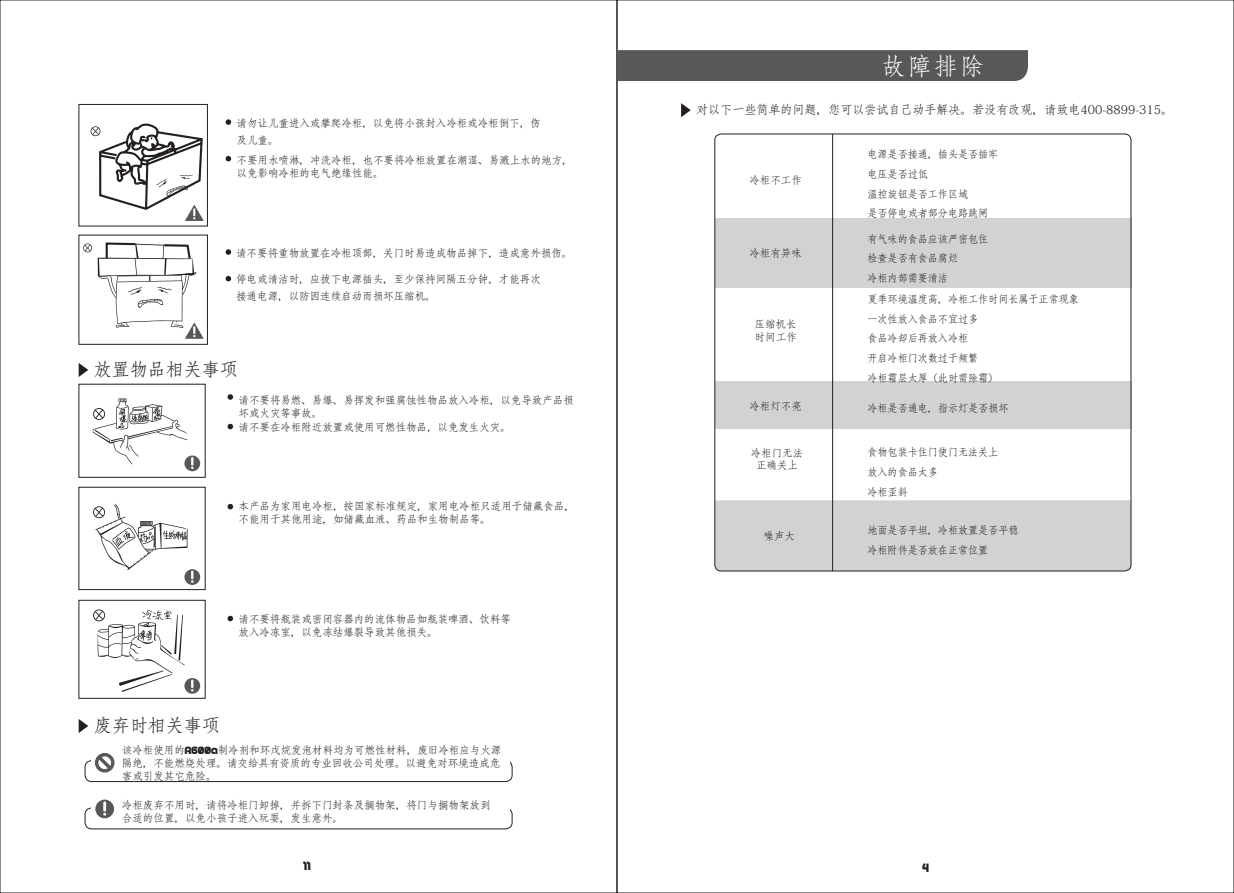
<style>
.page{position:relative;width:1234px;height:893px;background:#fff}
.page>*{position:absolute;margin:0;border:0;box-sizing:border-box;transform-origin:0 0}
.t1{font:24px "Adobe Fangsong Std";color:#fff}
.t2{font:18px "Adobe Fangsong Std";color:#231f20}
.t3{font:12px "Adobe Fangsong Std";color:#231f20}
.t4{font:12px "Age";color:#231f20}
.t5{font:10.5px/13.2px "Adobe Fangsong Std";color:#231f20}
.t6{font:10.5px/19.8px "Adobe Fangsong Std";color:#231f20;scale:.96 1}
.s1{font-family:"Age"}
</style>
<div class="page">
<div style="left:79px;top:104px;width:129px;height:122px;border:1px solid #231f20"></div>
<div style="left:79px;top:235px;width:129px;height:110px;border:1px solid #231f20"></div>
<svg style="left:225px;top:249px;width:6px;height:6px"></svg>
<svg style="left:225px;top:119px;width:6px;height:6px"></svg>
<svg style="left:225px;top:276px;width:6px;height:5px"></svg>
<svg style="left:225px;top:156px;width:6px;height:5px"></svg>
<svg style="left:91px;top:123px;width:113px;height:98px"></svg>
<svg style="left:98px;top:242px;width:105px;height:97px"></svg>
<svg style="left:83px;top:243px;width:9px;height:9px"></svg>
<div style="left:617px;top:50px;width:410px;height:31px;background:#57585a"></div>
<svg style="left:681px;top:103px;width:9px;height:14px"></svg>
<svg style="left:79px;top:719px;width:9px;height:14px"></svg>
<div style="left:85px;top:807px;width:427px;height:22px;border:1px solid #231f20;border-radius:7px"></div>
<div style="left:91px;top:800px;width:418px;height:21px;background:#fff"></div>
<div style="left:85px;top:760px;width:427px;height:22px;border:1px solid #231f20;border-radius:7px"></div>
<div style="left:91px;top:752px;width:418px;height:21px;background:#fff"></div>
<svg style="left:95px;top:753px;width:20px;height:20px"></svg>
<svg style="left:95px;top:800px;width:19px;height:18px"></svg>
<div style="left:79px;top:487px;width:126px;height:103px;border:1px solid #231f20"></div>
<div style="left:79px;top:600px;width:126px;height:99px;border:1px solid #231f20"></div>
<svg style="left:93px;top:504px;width:107px;height:81px"></svg>
<svg style="left:92px;top:398px;width:108px;height:73px"></svg>
<svg style="left:93px;top:609px;width:107px;height:85px"></svg>
<svg style="left:227px;top:394px;width:6px;height:6px"></svg>
<svg style="left:227px;top:424px;width:6px;height:5px"></svg>
<svg style="left:227px;top:504px;width:6px;height:5px"></svg>
<svg style="left:227px;top:616px;width:6px;height:5px"></svg>
<svg style="left:79px;top:363px;width:9px;height:14px"></svg>
<div style="left:714px;top:218px;width:416px;height:70px;background:#d1d2d4"></div>
<div style="left:714px;top:382px;width:416px;height:47px;background:#d1d2d4"></div>
<div style="left:716px;top:500px;width:414px;height:71px;background:#d1d2d4"></div>
<hr style="left:832px;top:134px;width:1px;height:437px;background:#231f20">
<p class="t5" style="left:236px;top:114px;width:305px;line-height:17.1px">请勿让儿童进入或攀爬冷柜，以免将小孩封入冷柜或冷柜倒下，伤及儿童。</p>
<p class="t5" style="left:236px;top:153px;width:337px">不要用水喷淋，冲洗冷柜，也不要将冷柜放置在潮湿、易溅上水的地方，以免影响冷柜的电气绝缘性能。</p>
<p class="t5" style="left:236px;top:247px;width:338px">请不要将重物放置在冷柜顶部，关门时易造成物品掉下，造成意外损伤。</p>
<p class="t5" style="left:236px;top:270px;width:306px;line-height:17.1px">停电或清洁时，应拔下电源插头，至少保持间隔五分钟，才能再次接通电源，以防因连续启动而损坏压缩机。</p>
<h2 class="t2" style="left:94px;top:361px;width:145px">放置物品相关事项</h2>
<p class="t5" style="left:238px;top:393px;width:336px">请不要将易燃、易爆、易挥发和强腐蚀性物品放入冷柜，以免导致产品损坏或火灾等事故。</p>
<p class="t5" style="left:238px;top:420px;width:274px">请不要在冷柜附近放置或使用可燃性物品，以免发生火灾。</p>
<p class="t5" style="left:238px;top:499px;width:338px">本产品为家用电冷柜，按国家标准规定，家用电冷柜只适用于储藏食品，不能用于其他用途，如储藏血液、药品和生物制品等。</p>
<p class="t5" style="left:238px;top:613px;width:274px">请不要将瓶装或密闭容器内的流体物品如瓶装啤酒、饮料等放入冷冻室，以免冻结爆裂导致其他损失。</p>
<h2 class="t2" style="left:94px;top:717px;width:127px">废弃时相关事项</h2>
<p class="t5" style="left:122px;top:743px;width:381px;text-align:justify">该冷柜使用的<span class="s1">R600a</span>制冷剂和环戊烷发泡材料均为可燃性材料，废旧冷柜应与火源隔绝，不能燃烧处理。请交给具有资质的专业回收公司处理。以避免对环境造成危害或引发其它危险。</p>
<p class="t5" style="left:122px;top:798px;width:370px">冷柜废弃不用时，请将冷柜门卸掉，并拆下门封条及搁物架，将门与搁物架放到合适的位置，以免小孩子进入玩耍，发生意外。</p>
<h1 class="t1" style="left:881px;top:54px;width:104px">故障排除</h1>
<p class="t3" style="left:696px;top:104px;width:478px">对以下一些简单的问题，您可以尝试自己动手解决。若没有改观，请致电400-8899-315。</p>
<p class="t5" style="left:749px;top:173px;width:54px">冷柜不工作</p>
<p class="t5" style="left:749px;top:246px;width:54px">冷柜有异味</p>
<p class="t5" style="left:754px;top:318px;width:44px;line-height:12.6px">压缩机长时间工作</p>
<p class="t5" style="left:749px;top:400px;width:54px">冷柜灯不亮</p>
<p class="t5" style="left:750px;top:446px;width:54px;line-height:12.6px;text-align:center">冷柜门无法正确关上</p>
<p class="t5" style="left:763px;top:529px;width:33px">噪声大</p>
<p class="t6" style="left:867px;top:144px;width:138px">电源是否接通，插头是否插牢电压是否过低<br>温控旋钮是否工作区域<br>是否停电或者部分电路跳闸</p>
<p class="t6" style="left:867px;top:229px;width:127px">有气味的食品应该严密包住检查是否有食品腐烂<br>冷柜内部需要清洁</p>
<p class="t6" style="left:867px;top:289px;width:222px">夏季环境温度高，冷柜工作时间长属于正常现象一次性放入食品不宜过多<br>食品冷却后再放入冷柜<br>开启冷柜门次数过于频繁<br>冷柜霜层太厚（此时需除霜）</p>
<p class="t6" style="left:867px;top:398px;width:148px">冷柜是否通电，指示灯是否损坏</p>
<p class="t6" style="left:867px;top:442px;width:138px">食物包装卡住门使门无法关上放入的食品太多<br>冷柜歪斜</p>
<p class="t6" style="left:867px;top:520px;width:159px">地面是否平坦，冷柜放置是否平稳冷柜附件是否放在正常位置</p>
<p class="t4" style="left:303px;top:861px;width:9px">11</p>
<p class="t4" style="left:922px;top:863px;width:8px">4</p>
</div>
